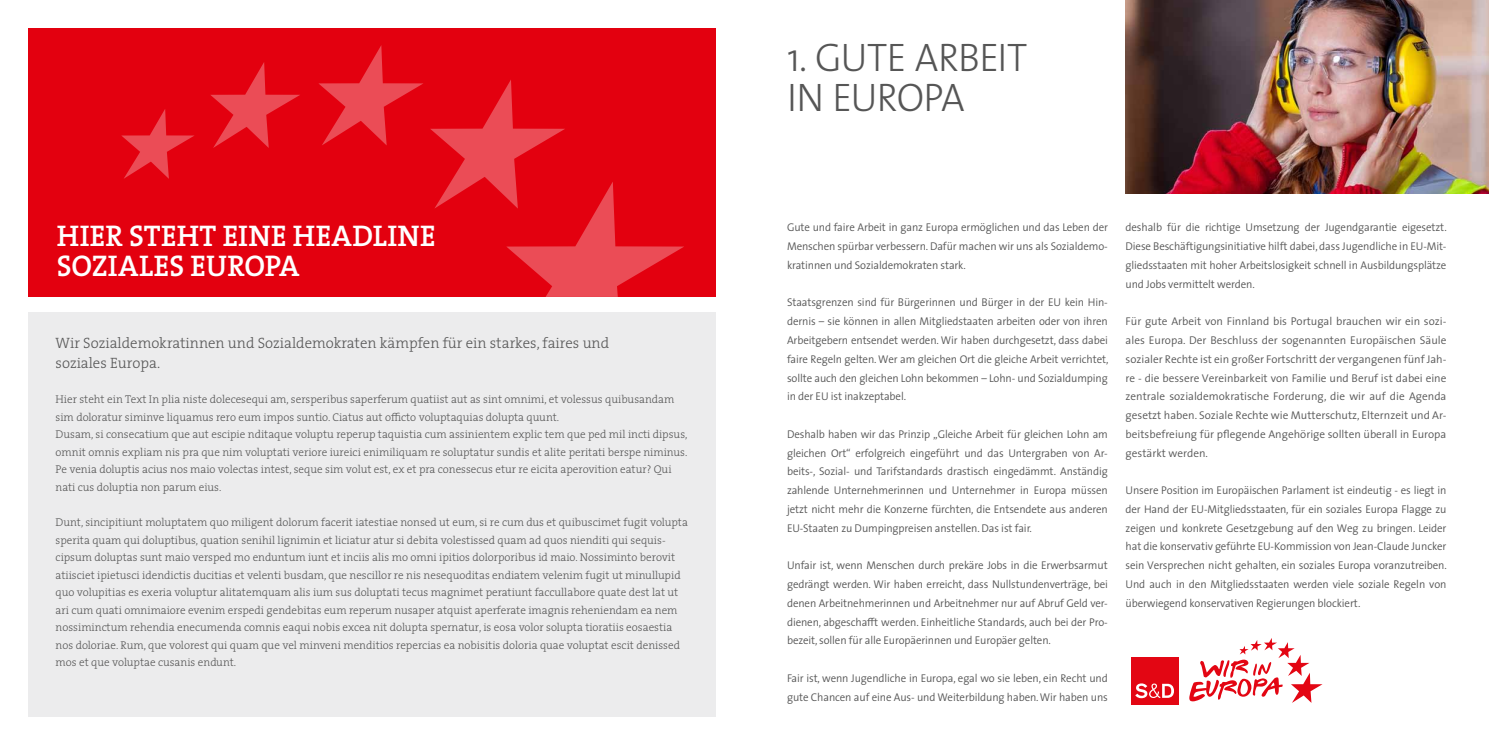
<style>
.page{position:relative;width:1489px;height:745px;background:#fff}
.page>*{position:absolute;margin:0;border:0;box-sizing:border-box;transform-origin:0 0}
.t1{font:300 40px "The Sans";color:#565656}
.t2{font:600 30px/30px "The Serif";letter-spacing:.01em;color:#fff}
.t3{font:300 15px/20px "The Serif";color:#565656}
.t4{font:300 11.25px/18.8px "The Sans";letter-spacing:-.01em;color:#565656;text-align:justify}
.t5{font:300 11.25px/17.5px "The Serif";color:#565656}
</style>
<div class="page">
<img style="left:1125px;top:0;width:363px;height:194px">
<div style="left:28px;top:28px;width:688px;height:269px;background:#e3000f"></div>
<svg style="left:211px;top:62px;width:89px;height:86px"></svg>
<svg style="left:121px;top:109px;width:73px;height:70px"></svg>
<svg style="left:318px;top:45px;width:105px;height:100px"></svg>
<svg style="left:430px;top:80px;width:254px;height:217px"></svg>
<div style="left:28px;top:312px;width:688px;height:404px;background:#ececed"></div>
<div style="left:1131px;top:657px;width:47px;height:47px;background:#e30613"></div>
<svg style="left:1135px;top:683px;width:38px;height:14px"></svg>
<svg style="left:1189px;top:638px;width:133px;height:64px"></svg>
<h2 class="t2" style="left:57px;top:220px;width:380px">HIER STEHT EINE HEADLINE<br>SOZIALES</h2>
<h2 class="t2" style="left:191px;top:250px;width:110px">EUROPA</h2>
<h3 class="t3" style="left:56px;top:332px;width:555px">Wir Sozialdemokratinnen und Sozialdemokraten kämpfen für ein starkes, faires und soziales Europa.</h3>
<p class="t5" style="left:56px;top:390px;width:633px">Hier steht ein Text In plia niste dolecesequi am, sersperibus saperferum quatiist aut as sint omnimi, et volessus quibusandam sim doloratur siminve liquamus rero eum impos suntio. Ciatus aut officto voluptaquias dolupta quunt.<br>Dusam, si consecatium que aut escipie nditaque voluptu reperup taquistia cum assinientem explic tem que ped mil incti dipsus, omnit omnis expliam nis pra que nim voluptati veriore iureici enimiliquam re soluptatur sundis et alite peritati berspe niminus.<br>Pe venia doluptis acius nos maio volectas intest, seque sim volut est, ex et pra conessecus etur re eicita aperovition eatur? Qui nati cus doluptia non parum eius.</p>
<p class="t5" style="left:56px;top:512px;width:634px">Dunt, sincipitiunt moluptatem quo miligent dolorum facerit iatestiae nonsed ut eum, si re cum dus et quibuscimet fugit volupta sperita quam qui doluptibus, quation senihil lignimin et liciatur atur si debita volestissed quam ad quos nienditi qui sequis&shy;cipsum doluptas sunt maio versped mo enduntum iunt et inciis alis mo omni ipitios dolorporibus id maio. Nossiminto berovit atiisciet ipietusci idendictis ducitias et velenti busdam, que nescillor re nis nesequoditas endiatem velenim fugit ut minullupid quo volupitias es exeria voluptur alitatemquam alis ium sus doluptati tecus magnimet peratiunt faccullabore quate dest lat ut ari cum quati omnimaiore evenim erspedi gendebitas eum reperum nusaper atquist aperferate imagnis reheniendam ea nem nossiminctum rehendia enecumenda comnis eaqui nobis excea nit dolupta spernatur, is eosa volor solupta tioratiis eosaestia nos doloriae. Rum, que volorest qui quam que vel minveni menditios repercias ea nobisitis doloria quae voluptat escit denissed mos et que voluptae cusanis endunt.</p>
<h1 class="t1" style="left:787px;top:24px;width:75px">1. GUTE</h1>
<h1 class="t1" style="left:914px;top:24px;width:42px">ARBEIT</h1>
<h1 class="t1" style="left:787px;top:64px;width:87px">IN EUROPA</h1>
<p class="t4" style="left:787px;top:218px;width:322px">Gute und faire Arbeit in ganz Europa ermöglichen und das Leben der Menschen spürbar verbessern. Dafür machen wir uns als Sozialdemo&shy;kratinnen und Sozialdemokraten stark.</p>
<p class="t4" style="left:787px;top:293px;width:323px">Staatsgrenzen sind für Bürgerinnen und Bürger in der EU kein Hin&shy;dernis – sie können in allen Mitgliedstaaten arbeiten oder von ihren Arbeitgebern entsendet werden. Wir haben durchgesetzt, dass dabei faire Regeln gelten. Wer am gleichen Ort die gleiche Arbeit verrichtet, sollte auch den gleichen Lohn bekommen – Lohn- und Sozialdumping in der EU ist inakzeptabel.</p>
<p class="t4" style="left:787px;top:424px;width:322px">Deshalb haben wir das Prinzip „Gleiche Arbeit für gleichen Lohn am gleichen Ort“ erfolgreich eingeführt und das Untergraben von Ar&shy;beits-, Sozial- und Tarifstandards drastisch eingedämmt. Anständig zahlende Unternehmerinnen und Unternehmer in Europa müssen jetzt nicht mehr die Konzerne fürchten, die Entsendete aus anderen EU-Staaten zu Dumpingpreisen anstellen. Das ist fair.</p>
<p class="t4" style="left:787px;top:555px;width:322px">Unfair ist, wenn Menschen durch prekäre Jobs in die Erwerbsarmut gedrängt werden. Wir haben erreicht, dass Nullstundenverträge, bei denen Arbeitnehmerinnen und Arbeitnehmer nur auf Abruf Geld ver&shy;dienen, abgeschafft werden. Einheitliche Standards, auch bei der Pro&shy;bezeit, sollen für alle Europäerinnen und Europäer gelten.</p>
<p class="t4" style="left:787px;top:668px;width:322px">Fair ist, wenn Jugendliche in Europa, egal wo sie leben, ein Recht und gute Chancen auf eine Aus- und Weiterbildung haben. Wir haben uns</p>
<p class="t4" style="left:1125px;top:218px;width:323px">deshalb für die richtige Umsetzung der Jugendgarantie eigesetzt.<br>Diese Beschäftigungsinitiative hilft dabei, dass Jugendliche in EU-Mit&shy;gliedsstaaten mit hoher Arbeitslosigkeit schnell in Ausbildungsplätze und Jobs vermittelt werden.</p>
<p class="t4" style="left:1125px;top:311px;width:322px">Für gute Arbeit von Finnland bis Portugal brauchen wir ein sozi&shy;ales Europa. Der Beschluss der sogenannten Europäischen Säule sozialer Rechte ist ein großer Fortschritt der vergangenen fünf Jah&shy;re - die bessere Vereinbarkeit von Familie und Beruf ist dabei eine zentrale sozialdemokratische Forderung, die wir auf die Agenda gesetzt haben. Soziale Rechte wie Mutterschutz, Elternzeit und Ar&shy;beitsbefreiung für pflegende Angehörige sollten überall in Europa gestärkt werden.</p>
<p class="t4" style="left:1125px;top:480px;width:323px">Unsere Position im Europäischen Parlament ist eindeutig - es liegt in der Hand der EU-Mitgliedsstaaten, für ein soziales Europa Flagge zu zeigen und konkrete Gesetzgebung auf den Weg zu bringen. Leider hat die konservativ geführte EU-Kommission von Jean-Claude Juncker sein Versprechen nicht gehalten, ein soziales Europa voranzutreiben.<br>Und auch in den Mitgliedsstaaten werden viele soziale Regeln von überwiegend konservativen Regierungen blockiert.</p>
</div>
